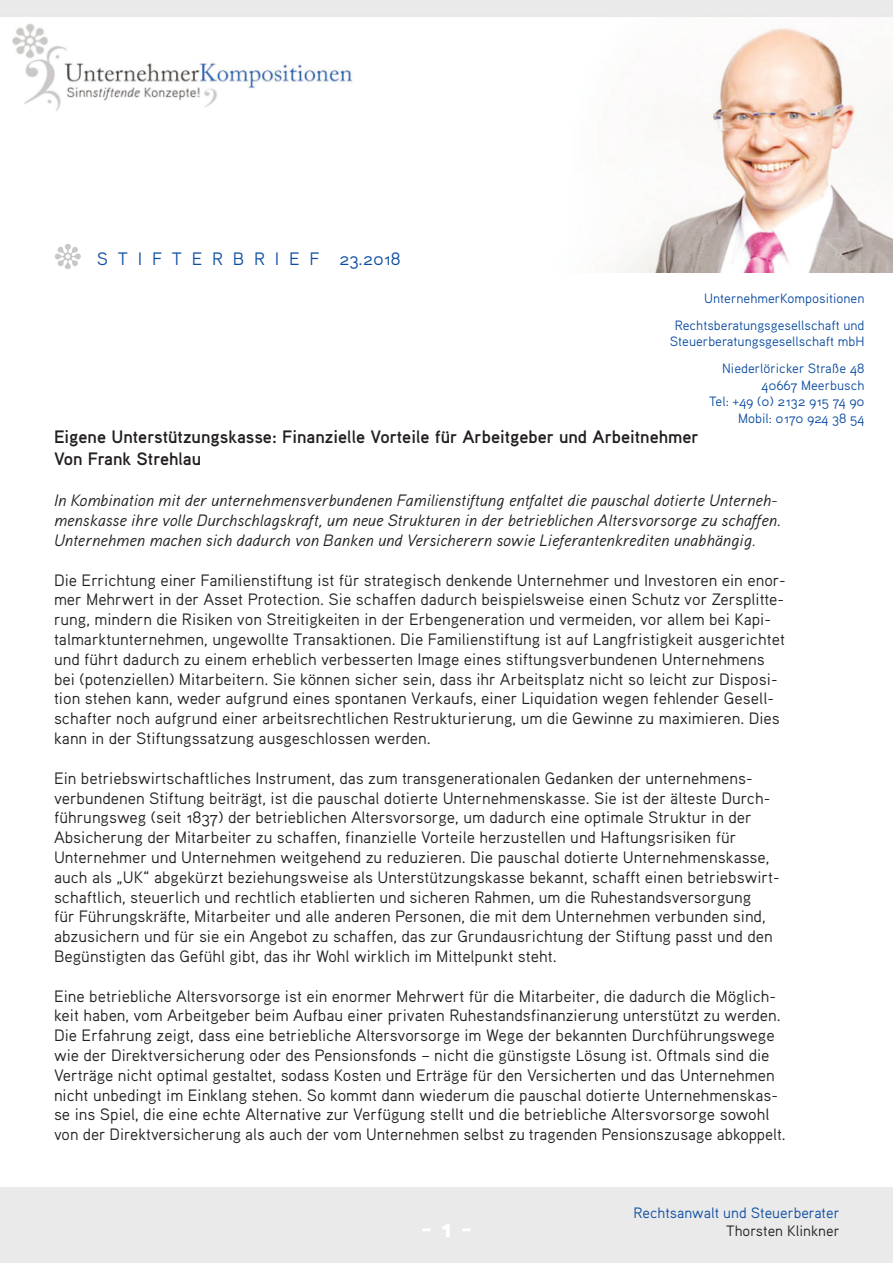
<style>
.page{position:relative;width:893px;height:1263px;background:#fff}
.page>*{position:absolute;margin:0;border:0;box-sizing:border-box;transform-origin:0 0}
.t1{font:27px "Aaux Pro Black OSF";color:#fff}
.t2{font:18px/21.6px "Aaux Pro Bold OSF";color:#231f20}
.t3{font:18px "Aaux Pro Regular OSF";color:#0d4da1}
.t4{font:16.5px/19.8px "Aaux Pro Regular OSF";color:#231f20}
.t5{font:16.5px/19.8px "Aaux Pro Regular Italic OSF";color:#231f20}
.t6{font:15px "Aaux Pro Regular OSF";color:#0d4da1}
.t7{font:15px "Aaux Pro Regular OSF";color:#231f20}
.t8{font:13.5px/16.5px "Aaux Pro Regular OSF";color:#0d4da1;text-align:right}
.s1{font-size:17.85px}
.s2{font-size:13.35px}
</style>
<div class="page">
<img style="left:0;top:0;width:893px;height:272px">
<svg style="left:55px;top:243px;width:26px;height:26px"></svg>
<p class="t3" style="left:97px;top:247px;width:305px">S T I F T E R B R I E F <span class="s1">23</span>.20<span class="s1">1</span>8</p>
<p class="t8" style="left:675px;top:284px;width:191px;line-height:27px">UnternehmerKompositionen<br>Rechtsberatungsgesellschaft und</p>
<p class="t8" style="left:670px;top:327px;width:196px;line-height:27.3px">Steuerberatungsgesellschaft mbH<br>Niederlöricker Straße 48</p>
<p class="t8" style="left:709px;top:376px;width:157px">40667 Meerbusch<br>Tel: +49 (0) 2<span class="s2">1</span>32 9<span class="s2">1</span>5 74 90<br>Mobil: 0<span class="s2">1</span>70 924 38 54</p>
<p class="t2" style="left:54px;top:426px;width:646px">Eigene Unterstützungskasse: Finanzielle Vorteile für Arbeitgeber und Arbeitnehmer<br>Von Frank Strehlau</p>
<p class="t5" style="left:54px;top:490px;width:728px">In Kombination mit der unternehmensverbundenen Familienstiftung entfaltet die pauschal dotierte Unterneh&shy;menskasse ihre volle Durchschlagskraft, um neue Strukturen in der betrieblichen Altersvorsorge zu schaffen.<br>Unternehmen machen sich dadurch von Banken und Versicherern sowie Lieferantenkrediten unabhängig.</p>
<p class="t4" style="left:54px;top:569px;width:733px">Die Errichtung einer Familienstiftung ist für strategisch denkende Unternehmer und Investoren ein enor&shy;mer Mehrwert in der Asset Protection. Sie schaffen dadurch beispielsweise einen Schutz vor Zersplitte&shy;rung, mindern die Risiken von Streitigkeiten in der Erbengeneration und vermeiden, vor allem bei Kapi&shy;talmarktunternehmen, ungewollte Transaktionen. Die Familienstiftung ist auf Langfristigkeit ausgerichtet und führt dadurch zu einem erheblich verbesserten Image eines stiftungsverbundenen Unternehmens bei (potenziellen) Mitarbeitern. Sie können sicher sein, dass ihr Arbeitsplatz nicht so leicht zur Disposi&shy;tion stehen kann, weder aufgrund eines spontanen Verkaufs, einer Liquidation wegen fehlender Gesell&shy;schafter noch aufgrund einer arbeitsrechtlichen Restrukturierung, um die Gewinne zu maximieren. Dies kann in der Stiftungssatzung ausgeschlossen werden.</p>
<p class="t4" style="left:54px;top:767px;width:727px">Ein betriebswirtschaftliches Instrument, das zum transgenerationalen Gedanken der unternehmens&shy;verbundenen Stiftung beiträgt, ist die pauschal dotierte Unternehmenskasse. Sie ist der älteste Durch&shy;führungsweg (seit 1837) der betrieblichen Altersvorsorge, um dadurch eine optimale Struktur in der Absicherung der Mitarbeiter zu schaffen, finanzielle Vorteile herzustellen und Haftungsrisiken für Unternehmer und Unternehmen weitgehend zu reduzieren. Die pauschal dotierte Unternehmenskasse, auch als „UK“ abgekürzt beziehungsweise als Unterstützungskasse bekannt, schafft einen betriebswirt&shy;schaftlich, steuerlich und rechtlich etablierten und sicheren Rahmen, um die Ruhestandsversorgung<br>für Führungskräfte, Mitarbeiter und alle anderen Personen, die mit dem Unternehmen verbunden sind, abzusichern und für sie ein Angebot zu schaffen, das zur Grundausrichtung der Stiftung passt und den Begünstigten das Gefühl gibt, das ihr Wohl wirklich im Mittelpunkt steht.</p>
<p class="t4" style="left:54px;top:985px;width:733px">Eine betriebliche Altersvorsorge ist ein enormer Mehrwert für die Mitarbeiter, die dadurch die Möglich&shy;keit haben, vom Arbeitgeber beim Aufbau einer privaten Ruhestandsfinanzierung unterstützt zu werden.<br>Die Erfahrung zeigt, dass eine betriebliche Altersvorsorge im Wege der bekannten Durchführungswege wie der Direktversicherung oder des Pensionsfonds – nicht die günstigste Lösung ist. Oftmals sind die Verträge nicht optimal gestaltet, sodass Kosten und Erträge für den Versicherten und das Unternehmen nicht unbedingt im Einklang stehen. So kommt dann wiederum die pauschal dotierte Unternehmenskas&shy;se ins Spiel, die eine echte Alternative zur Verfügung stellt und die betriebliche Altersvorsorge sowohl von der Direktversicherung als auch der vom Unternehmen selbst zu tragenden Pensionszusage abkoppelt.</p>
<h1 class="t1" style="left:421px;top:1210px;width:53px">- 1 -</h1>
<p class="t6" style="left:634px;top:1203px;width:208px">Rechtsanwalt und Steuerberater</p>
<p class="t7" style="left:726px;top:1221px;width:115px">Thorsten Klinkner</p>
</div>
